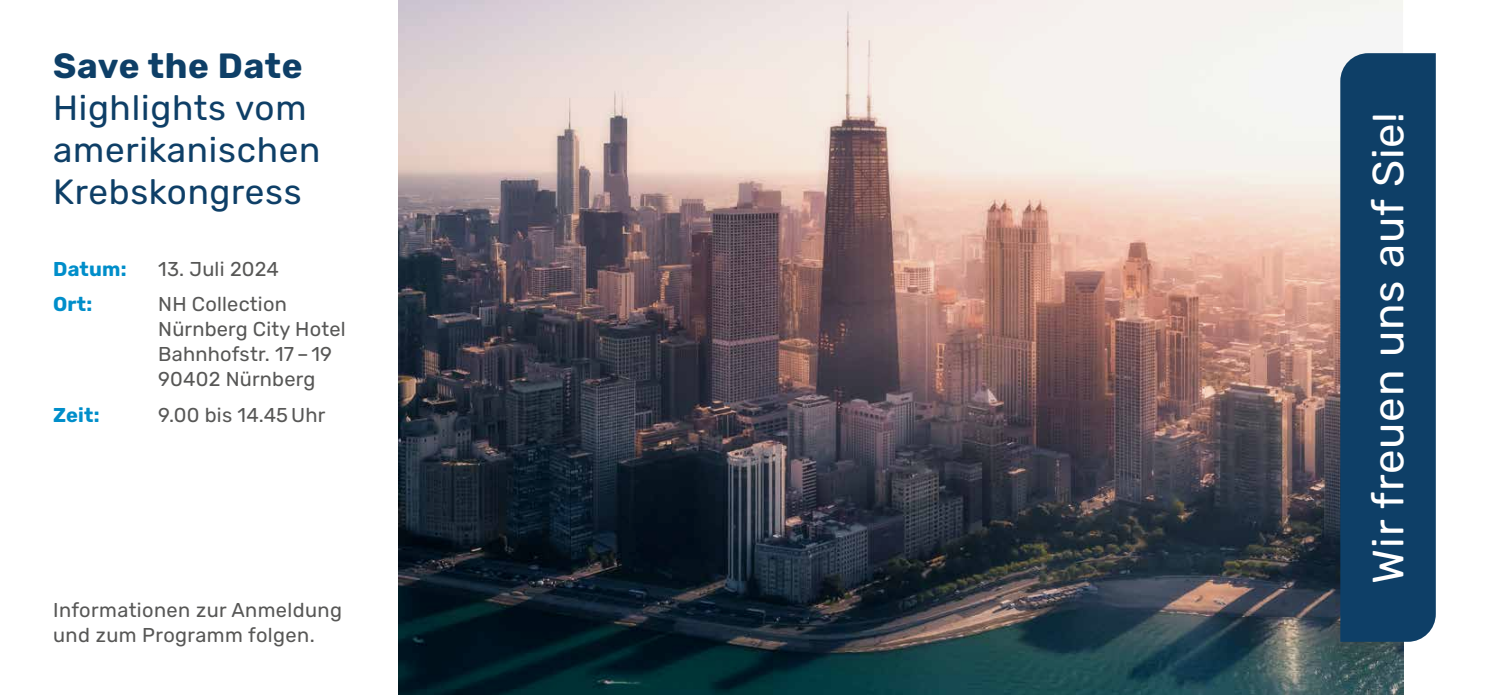
<style>
.page{position:relative;width:1489px;height:695px;background:#fff}
.page>*{position:absolute;margin:0;border:0;box-sizing:border-box;transform-origin:0 0}
.t1{font:43.75px "Rubik";letter-spacing:.02em;color:#fff}
.t2{font:35px/42px "Rubik";letter-spacing:.02em;color:#0e3f67}
.t3{font:700 35px "Rubik";letter-spacing:.02em;color:#0e3f67}
.t4{font:20px/25px "Rubik";letter-spacing:.01em;color:#575756}
.t5{font:700 20px "Rubik";letter-spacing:.01em;color:#008eca}
</style>
<div class="page">
<img style="left:399px;top:0;width:1003px;height:694px">
<div style="left:1340px;top:53px;width:95px;height:588px;background:#0e3f67"></div>
<h2 class="t3" style="left:53px;top:46px;width:251px">Save the Date</h2>
<h2 class="t2" style="left:53px;top:87px;width:269px">Highlights vom amerikanischen<br>Krebskongress</h2>
<p class="t5" style="left:53px;top:257px;width:75px">Datum:</p>
<p class="t4" style="left:158px;top:257px;width:122px">13. Juli 2024</p>
<p class="t5" style="left:53px;top:293px;width:41px">Ort:</p>
<p class="t4" style="left:158px;top:292px;width:189px">NH Collection<br>Nürnberg City Hotel<br>Bahnhofstr. 17– 19<br>90402 Nürnberg</p>
<p class="t5" style="left:53px;top:404px;width:48px">Zeit:</p>
<p class="t4" style="left:158px;top:403px;width:168px">9.00 bis 14.45 Uhr</p>
<p class="t4" style="left:53px;top:597px;width:290px">Informationen zur Anmeldung und zum Programm folgen.</p>
<h1 class="t1" style="left:1363px;top:583px;width:473px;rotate:-90deg">Wir freuen uns auf Sie!</h1>
</div>
